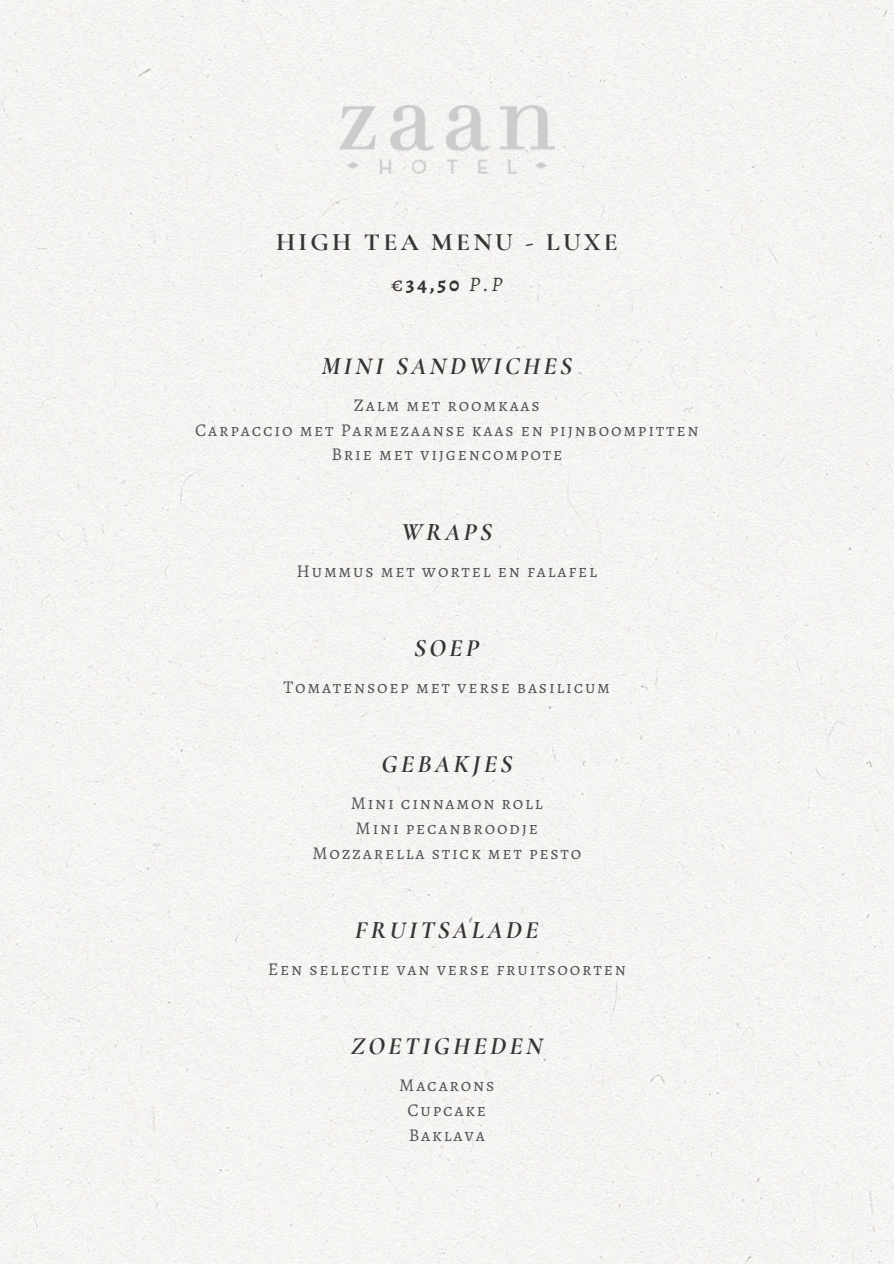
<style>
.page{position:relative;width:894px;height:1264px;background:#fff}
.page>*{position:absolute;margin:0;border:0;box-sizing:border-box;transform-origin:0 0}
.t1{font:italic 700 25.2px "Cormorant Garamond";letter-spacing:.13em;color:#373434}
.t2{font:700 25.2px "Cormorant Garamond";letter-spacing:.13em;color:#373434}
.t3{font:700 20.7px "Alegreya SC";color:#373434}
.t4{font:18px "Alegreya SC";letter-spacing:.1em;color:#545454}
.s1{font-weight:400}
.s2{font-weight:400;font-style:italic}
</style>
<div class="page">
<div style="left:0;top:0;width:893px;height:1263px;background:#f5f4f2"></div>
<img style="left:339px;top:105px;width:215px;height:69px">
<h1 class="t2" style="left:276px;top:227px;width:343px">HIGH TEA MENU - LUXE</h1>
<p class="t3" style="left:391px;top:270px;width:113px"><span class="s1">€</span>34,50 <span class="s2">P.P</span></p>
<h2 class="t1" style="left:321px;top:350px;width:252px">MINI SANDWICHES</h2>
<p class="t4" style="left:353px;top:392px;width:187px">Zalm met roomkaas</p>
<p class="t4" style="left:195px;top:417px;width:504px">Carpaccio met Parmezaanse kaas en pijnboompitten</p>
<h1 class="t4" style="left:331px;top:442px;width:232px">Brie met vijgencompote</h1>
<p class="t1" style="left:401px;top:516px;width:92px">WRAPS</p>
<p class="t4" style="left:296px;top:558px;width:302px">Hummus met wortel en falafel</p>
<p class="t1" style="left:414px;top:632px;width:66px">SOEP</p>
<h1 class="t4" style="left:283px;top:674px;width:328px">Tomatensoep met verse basilicum</h1>
<p class="t1" style="left:381px;top:748px;width:132px">GEBAKJES</p>
<h1 class="t4" style="left:350px;top:790px;width:193px">Mini cinnamon roll</h1>
<p class="t4" style="left:355px;top:815px;width:184px">Mini pecanbroodje</p>
<h1 class="t4" style="left:312px;top:840px;width:270px">Mozzarella stick met pesto</h1>
<p class="t1" style="left:355px;top:914px;width:185px">FRUITSALADE</p>
<p class="t4" style="left:268px;top:956px;width:359px">Een selectie van verse fruitsoorten</p>
<p class="t1" style="left:351px;top:1030px;width:193px">ZOETIGHEDEN</p>
<h1 class="t4" style="left:399px;top:1072px;width:96px">Macarons</h1>
<p class="t4" style="left:407px;top:1097px;width:80px">Cupcake</p>
<h1 class="t4" style="left:408px;top:1122px;width:78px">Baklava</h1>
</div>
